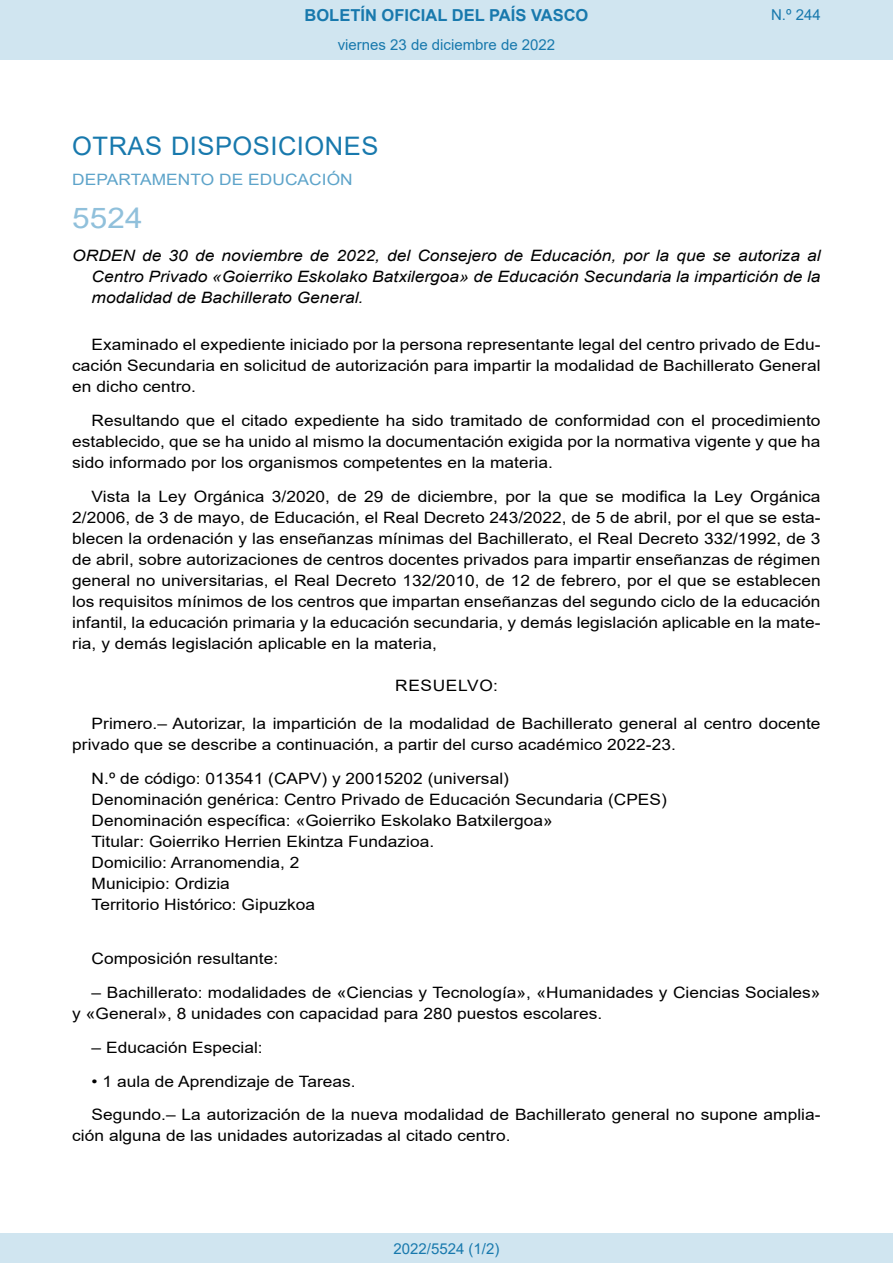
<style>
.page{position:relative;width:893px;height:1263px;background:#fff}
.page>*{position:absolute;margin:0;border:0;box-sizing:border-box;transform-origin:0 0}
.BOPVOrden{font:28.5px "Arial";color:#90c0db;scale:1.11 1}
.BOPVSeccion{font:25.5px "Arial";letter-spacing:.02em;color:#1879ad}
.t1{font:700 16.5px "Arial";color:#1879ad}
.BOPVDetalle{font:15.6px/21px "Arial";color:#000;text-align:justify;scale:1.11 1}
.BOPVLista{font:15.6px "Arial";color:#000;scale:1.11 1}
.BOPVTitulo{font:italic 15.6px/21px "Arial";color:#000;text-align:justify;scale:1.11 1}
.BOPVOrganismo{font:15.6px "Arial";letter-spacing:.005em;color:#5ea4ca;scale:1.11 1}
.BOPVClave{font:15.6px "Arial";letter-spacing:.035em;color:#000;scale:1.11 1}
.Paginacion_Centro{font:15px "Arial";color:#1879ad}
</style>
<div class="page">
<div style="left:0;top:0;width:893px;height:60px;background:#d0e5f0"></div>
<div style="left:0;top:1233px;width:893px;height:30px;background:#d0e5f0"></div>
<p class="t1" style="left:305px;top:3px;width:285px">BOLETÍN OFICIAL DEL PAÍS VASCO</p>
<p class="Paginacion_Centro" style="left:338px;top:35px;width:219px">viernes 23 de diciembre de 2022</p>
<p class="Paginacion_Centro" style="left:771px;top:5px;width:51px">N.º 244</p>
<p class="BOPVSeccion" style="left:72px;top:128px;width:308px">OTRAS DISPOSICIONES</p>
<p class="BOPVOrganismo" style="left:72px;top:169px;width:254px">DEPARTAMENTO DE EDUCACIÓN</p>
<p class="BOPVOrden" style="left:72px;top:198px;width:65px">5524</p>
<p class="BOPVTitulo" style="left:92px;top:246px;width:658px;text-indent:-19px">ORDEN de 30 de noviembre de 2022, del Consejero de Educación, por la que se autoriza al Centro Privado «Goierriko Eskolako Batxilergoa» de Educación Secundaria la impartición de la modalidad de Bachillerato General.</p>
<p class="BOPVDetalle" style="left:72px;top:334px;width:676px;text-indent:19px">Examinado el expediente iniciado por la persona representante legal del centro privado de Edu&shy;cación Secundaria en solicitud de autorización para impartir la modalidad de Bachillerato General en dicho centro.</p>
<p class="BOPVDetalle" style="left:72px;top:410px;width:676px;text-indent:19px">Resultando que el citado expediente ha sido tramitado de conformidad con el procedimiento establecido, que se ha unido al mismo la documentación exigida por la normativa vigente y que ha sido informado por los organismos competentes en la materia.</p>
<p class="BOPVDetalle" style="left:72px;top:485px;width:676px;text-indent:19px">Vista la Ley Orgánica 3/2020, de 29 de diciembre, por la que se modifica la Ley Orgánica 2/2006, de 3 de mayo, de Educación, el Real Decreto 243/2022, de 5 de abril, por el que se esta&shy;blecen la ordenación y las enseñanzas mínimas del Bachillerato, el Real Decreto 332/1992, de 3 de abril, sobre autorizaciones de centros docentes privados para impartir enseñanzas de régimen general no universitarias, el Real Decreto 132/2010, de 12 de febrero, por el que se establecen los requisitos mínimos de los centros que impartan enseñanzas del segundo ciclo de la educación infantil, la educación primaria y la educación secundaria, y demás legislación aplicable en la mate&shy;ria, y demás legislación aplicable en la materia,</p>
<p class="BOPVClave" style="left:395px;top:675px;width:94px">RESUELVO:</p>
<p class="BOPVDetalle" style="left:72px;top:713px;width:676px;text-indent:19px">Primero.– Autorizar, la impartición de la modalidad de Bachillerato general al centro docente privado que se describe a continuación, a partir del curso académico 2022-23.</p>
<p class="BOPVLista" style="left:92px;top:767px;width:377px">N.º de código: 013541 (CAPV) y 20015202 (universal)</p>
<p class="BOPVLista" style="left:92px;top:788px;width:520px">Denominación genérica: Centro Privado de Educación Secundaria (CPES)</p>
<p class="BOPVLista" style="left:92px;top:809px;width:417px">Denominación específica: «Goierriko Eskolako Batxilergoa»</p>
<p class="BOPVLista" style="left:92px;top:830px;width:310px">Titular: Goierriko Herrien Ekintza Fundazioa.</p>
<p class="BOPVLista" style="left:92px;top:851px;width:189px">Domicilio: Arranomendia, 2</p>
<p class="BOPVLista" style="left:92px;top:872px;width:126px">Municipio: Ordizia</p>
<p class="BOPVLista" style="left:92px;top:893px;width:203px">Territorio Histórico: Gipuzkoa</p>
<p class="BOPVDetalle" style="left:92px;top:948px;width:170px">Composición resultante:</p>
<p class="BOPVDetalle" style="left:72px;top:982px;width:676px;text-indent:19px">– Bachillerato: modalidades de «Ciencias y Tecnología», «Humanidades y Ciencias Sociales» y «General», 8 unidades con capacidad para 280 puestos escolares.</p>
<p class="BOPVDetalle" style="left:92px;top:1037px;width:156px">– Educación Especial:</p>
<p class="BOPVDetalle" style="left:92px;top:1070px;width:239px">• 1 aula de Aprendizaje de Tareas.</p>
<p class="BOPVDetalle" style="left:72px;top:1104px;width:676px;text-indent:19px">Segundo.– La autorización de la nueva modalidad de Bachillerato general no supone amplia&shy;ción alguna de las unidades autorizadas al citado centro.</p>
<p class="Paginacion_Centro" style="left:393px;top:1238px;width:107px">2022/5524 (1/2)</p>
</div>
